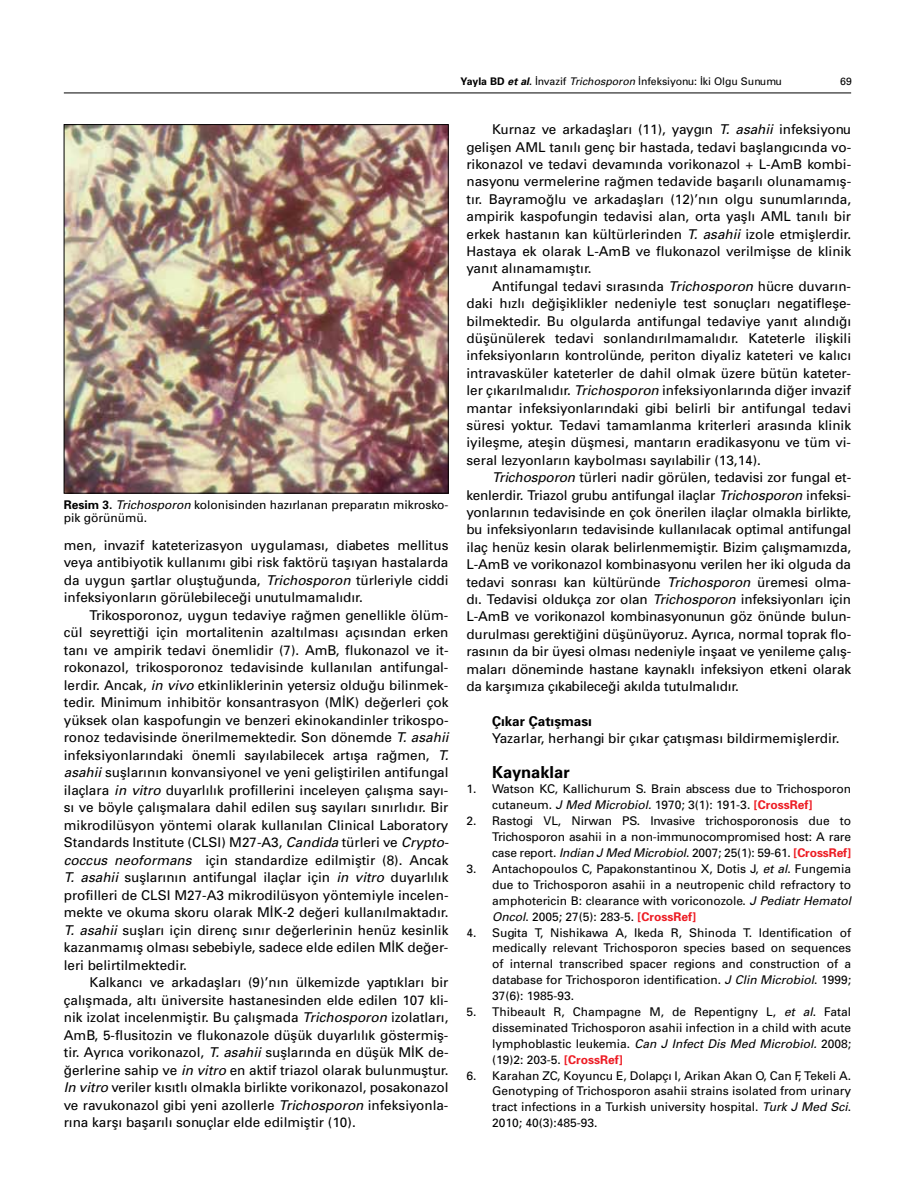
<style>
.page{position:relative;width:915px;height:1191px;background:#fff}
.page>*{position:absolute;margin:0;border:0;box-sizing:border-box;transform-origin:0 0}
.t1{font:16.5px "Univers Bold Tr";color:#000}
.t2{font:13.5px/17.5px "Univers Tr";color:#000;text-align:justify}
.t3{font:13.5px "Univers Bold Tr";color:#000}
.t4{font:12px/15.9px "Univers Tr";color:#000;text-align:justify}
.t5{font:10.5px "Univers Tr";color:#000}
.s1{font-family:"Univers Bold Tr"}
.s2{font-family:"Univers Bold Ita Tr"}
.s3{font-family:"Univers Italic Tr"}
.s4{font-family:"Univers Bold Tr";color:#ed1c24}
</style>
<div class="page">
<img style="left:66px;top:126px;width:380px;height:365px">
<div style="left:64px;top:124px;width:384px;height:369px;border:1px solid #000"></div>
<hr style="left:64px;top:93px;width:786px;height:1px;background:#000">
<p class="t5" style="left:460px;top:75px;width:323px"><span class="s1">Yayla BD</span> <span class="s2">et al</span><span class="s1">.</span> İnvazif <span class="s3">Trichosporon</span> İnfeksiyonu: İki Olgu Sunumu</p>
<p class="t5" style="left:840px;top:75px;width:13px">69</p>
<p class="t4" style="left:64px;top:497px;width:386px;line-height:13.5px"><span class="s1">Resim 3.</span> <span class="s3">Trichosporon</span> kolonisinden hazırlanan preparatın mikrosko&shy;pik görünümü.</p>
<p class="t2" style="left:64px;top:536px;width:386px">men, invazif kateterizasyon uygulaması, diabetes mellitus veya antibiyotik kullanımı gibi risk faktörü taşıyan hastalarda da uygun şartlar oluştuğunda, <span class="s3">Trichosporon</span> türleriyle ciddi infeksiyonların görülebileceği unutulmamalıdır.</p>
<p class="t2" style="left:64px;top:606px;width:386px;text-indent:26px">Trikosporonoz, uygun tedaviye rağmen genellikle ölüm&shy;cül seyrettiği için mortalitenin azaltılması açısından erken tanı ve ampirik tedavi önemlidir (7). AmB, flukonazol ve it&shy;rokonazol, trikosporonoz tedavisinde kullanılan antifungal&shy;lerdir. Ancak, <span class="s3">in vivo</span> etkinliklerinin yetersiz olduğu bilinmek&shy;tedir. Minimum inhibitör konsantrasyon (MİK) değerleri çok yüksek olan kaspofungin ve benzeri ekinokandinler trikospo&shy;ronoz tedavisinde önerilmemektedir. Son dönemde <span class="s3">T. asahii </span>infeksiyonlarındaki önemli sayılabilecek artışa rağmen, <span class="s3">T. asahii</span> suşlarının konvansiyonel ve yeni geliştirilen antifungal ilaçlara <span class="s3">in vitro</span> duyarlılık profillerini inceleyen çalışma sayı&shy;sı ve böyle çalışmalara dahil edilen suş sayıları sınırlıdır. Bir mikrodilüsyon yöntemi olarak kullanılan Clinical Laboratory Standards Institute (CLSI) M27-A3, <span class="s3">Candida</span> türleri ve <span class="s3">Crypto&shy;coccus neoformans</span> için standardize edilmiştir (8). Ancak <span class="s3">T. asahii</span> suşlarının antifungal ilaçlar için <span class="s3">in vitro</span> duyarlılık profilleri de CLSI M27-A3 mikrodilüsyon yöntemiyle incelen&shy;mekte ve okuma skoru olarak MİK-2 değeri kullanılmaktadır.<br><span class="s3">T. asahii</span> suşları için direnç sınır değerlerinin henüz kesinlik kazanmamış olması sebebiyle, sadece elde edilen MİK değer&shy;leri belirtilmektedir.</p>
<p class="t2" style="left:64px;top:973px;width:386px;text-indent:26px">Kalkancı ve arkadaşları (9)’nın ülkemizde yaptıkları bir çalışmada, altı üniversite hastanesinden elde edilen 107 kli&shy;nik izolat incelenmiştir. Bu çalışmada <span class="s3">Trichosporon</span> izolatları, AmB, 5-flusitozin ve flukonazole düşük duyarlılık göstermiş&shy;tir. Ayrıca vorikonazol, <span class="s3">T. asahii</span> suşlarında en düşük MİK de&shy;ğerlerine sahip ve <span class="s3">in vitro</span> en aktif triazol olarak bulunmuştur.<br><span class="s3">In vitro</span> veriler kısıtlı olmakla birlikte vorikonazol, posakonazol ve ravukonazol gibi yeni azollerle <span class="s3">Trichosporon</span> infeksiyonla&shy;rına karşı başarılı sonuçlar elde edilmiştir (10).</p>
<p class="t2" style="left:466px;top:121px;width:386px;text-indent:26px">Kurnaz ve arkadaşları (11), yaygın <span class="s3">T. asahii</span> infeksiyonu gelişen AML tanılı genç bir hastada, tedavi başlangıcında vo&shy;rikonazol ve tedavi devamında vorikonazol + L-AmB kombi&shy;nasyonu vermelerine rağmen tedavide başarılı olunamamış&shy;tır. Bayramoğlu ve arkadaşları (12)’nın olgu sunumlarında, ampirik kaspofungin tedavisi alan, orta yaşlı AML tanılı bir erkek hastanın kan kültürlerinden <span class="s3">T. asahii</span> izole etmişlerdir.<br>Hastaya ek olarak L-AmB ve flukonazol verilmişse de klinik yanıt alınamamıştır.</p>
<p class="t2" style="left:466px;top:277px;width:386px;text-indent:26px">Antifungal tedavi sırasında <span class="s3">Trichosporon</span> hücre duvarın&shy;daki hızlı değişiklikler nedeniyle test sonuçları negatifleşe&shy;bilmektedir. Bu olgularda antifungal tedaviye yanıt alındığı düşünülerek tedavi sonlandırılmamalıdır. Kateterle ilişkili infeksiyonların kontrolünde, periton diyaliz kateteri ve kalıcı intravasküler kateterler de dahil olmak üzere bütün kateter&shy;ler çıkarılmalıdır. <span class="s3">Trichosporon</span> infeksiyonlarında diğer invazif mantar infeksiyonlarındaki gibi belirli bir antifungal tedavi süresi yoktur. Tedavi tamamlanma kriterleri arasında klinik iyileşme, ateşin düşmesi, mantarın eradikasyonu ve tüm vi&shy;seral lezyonların kaybolması sayılabilir (13,14).</p>
<p class="t2" style="left:466px;top:468px;width:386px;text-indent:26px"><span class="s3">Trichosporon</span> türleri nadir görülen, tedavisi zor fungal et&shy;kenlerdir. Triazol grubu antifungal ilaçlar <span class="s3">Trichosporon</span> infeksi&shy;yonlarının tedavisinde en çok önerilen ilaçlar olmakla birlikte, bu infeksiyonların tedavisinde kullanılacak optimal antifungal ilaç henüz kesin olarak belirlenmemiştir. Bizim çalışmamızda, L-AmB ve vorikonazol kombinasyonu verilen her iki olguda da tedavi sonrası kan kültüründe <span class="s3">Trichosporon</span> üremesi olma&shy;dı. Tedavisi oldukça zor olan <span class="s3">Trichosporon</span> infeksiyonları için L-AmB ve vorikonazol kombinasyonunun göz önünde bulun&shy;durulması gerektiğini düşünüyoruz. Ayrıca, normal toprak flo&shy;rasının da bir üyesi olması nedeniyle inşaat ve yenileme çalış&shy;maları döneminde hastane kaynaklı infeksiyon etkeni olarak da karşımıza çıkabileceği akılda tutulmalıdır.</p>
<p class="t3" style="left:492px;top:712px;width:101px">Çıkar Çatışması</p>
<p class="t2" style="left:492px;top:729px;width:349px">Yazarlar, herhangi bir çıkar çatışması bildirmemişlerdir.</p>
<p class="t1" style="left:492px;top:761px;width:79px">Kaynaklar</p>
<p class="t4" style="left:492px;top:781px;width:360px;text-indent:-26px">1. Watson KC, Kallichurum S. Brain abscess due to Trichosporon cutaneum. <span class="s3">J Med Microbiol.</span> 1970; 3(1): 191-3. <span class="s4">[CrossRef]</span></p>
<p class="t4" style="left:492px;top:813px;width:360px;text-indent:-26px">2. Rastogi VL, Nirwan PS. Invasive trichosporonosis due to Trichosporon asahii in a non-immunocompromised host: A rare case report. <span class="s3">Indian J Med Microbiol</span>. 2007; 25(1): 59-61. <span class="s4">[CrossRef]</span></p>
<p class="t4" style="left:492px;top:860px;width:360px;text-indent:-26px">3. Antachopoulos C, Papakonstantinou X, Dotis J, <span class="s3">et al</span>. Fungemia due to Trichosporon asahii in a neutropenic child refractory to amphotericin B: clearance with voriconozole. <span class="s3">J Pediatr Hematol Oncol</span>. 2005; 27(5): 283-5. <span class="s4">[CrossRef]</span></p>
<p class="t4" style="left:492px;top:924px;width:360px;text-indent:-26px">4. Sugita T, Nishikawa A, Ikeda R, Shinoda T. Identification of medically relevant Trichosporon species based on sequences of internal transcribed spacer regions and construction of a database for Trichosporon identification. <span class="s3">J Clin Microbiol</span>. 1999; 37(6): 1985-93.</p>
<p class="t4" style="left:492px;top:1003px;width:360px;text-indent:-26px">5. Thibeault R, Champagne M, de Repentigny L, <span class="s3">et al</span>. Fatal disseminated Trichosporon asahii infection in a child with acute lymphoblastic leukemia. <span class="s3">Can J Infect Dis Med Microbiol.</span> 2008; (19)2: 203-5. <span class="s4">[CrossRef]</span></p>
<p class="t4" style="left:492px;top:1067px;width:360px;text-indent:-26px">6. Karahan ZC, Koyuncu E, Dolapçı I, Arikan Akan O, Can F, Tekeli A.<br>Genotyping of Trichosporon asahii strains isolated from urinary tract infections in a Turkish university hospital. <span class="s3">Turk J Med Sci</span>.<br>2010; 40(3):485-93.</p>
</div>
